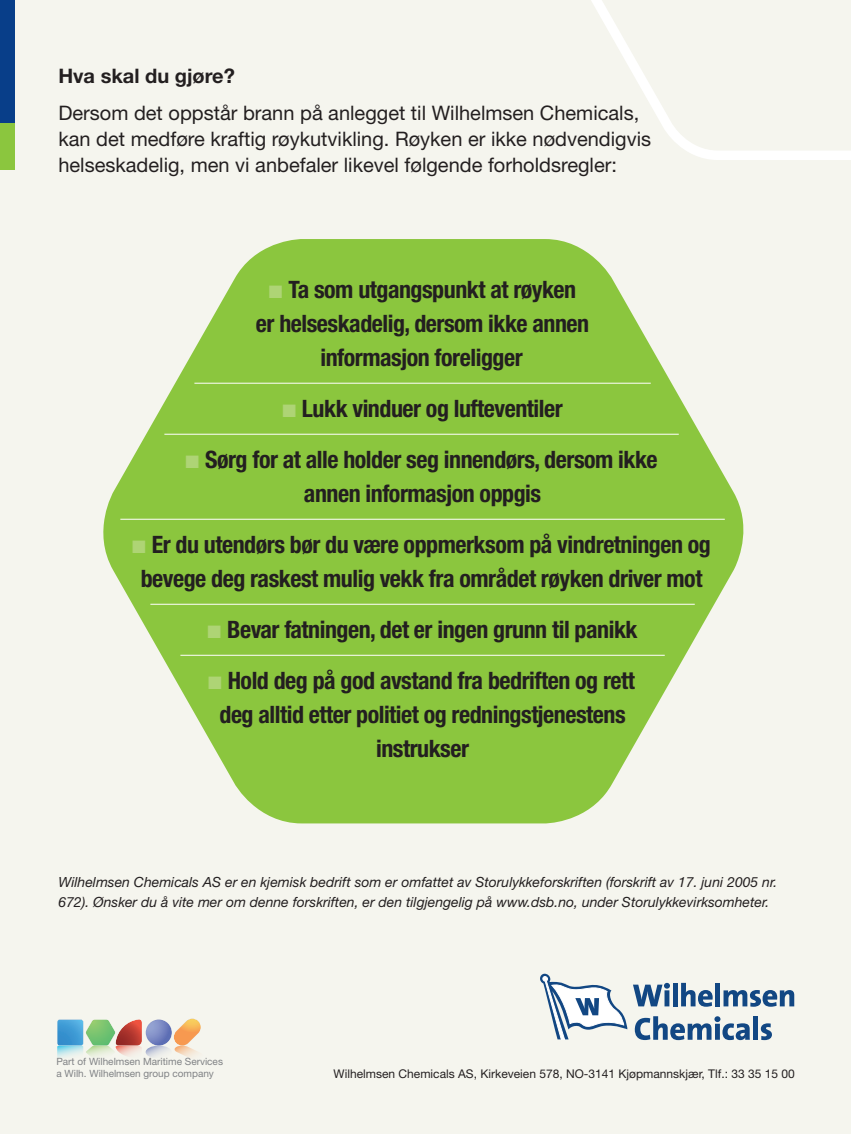
<style>
.page{position:relative;width:851px;height:1134px;background:#fff}
.page>*{position:absolute;margin:0;border:0;box-sizing:border-box;transform-origin:0 0}
.t1{font:700 condensed 24px/34px "Helvetica Neue LT Std";letter-spacing:-.02em;color:#231f20;text-align:center}
.t2{font:20px/26px "Helvetica Neue LT Std";color:#231f20}
.t3{font:700 20px "Helvetica Neue LT Std";color:#231f20}
.t4{font:italic 14px/20px "Helvetica Neue LT Std";color:#231f20}
.t5{font:12px "Helvetica Neue LT Std";color:#231f20}
.t6{font:10px/12px "Helvetica Neue";color:#808285}
.s1{color:#aed475}
</style>
<div class="page">
<div style="left:0;top:0;width:850px;height:1134px;background:#f5f5ee"></div>
<svg style="left:591px;top:0;width:259px;height:160px"></svg>
<svg style="left:103px;top:239px;width:641px;height:584px;fill:#8bc63e"></svg>
<hr style="left:194px;top:383px;width:456px;height:1px;background:#fff">
<hr style="left:164px;top:434px;width:514px;height:1px;background:#fff">
<hr style="left:120px;top:519px;width:604px;height:1px;background:#fff">
<hr style="left:150px;top:604px;width:544px;height:1px;background:#fff">
<hr style="left:180px;top:655px;width:484px;height:1px;background:#fff">
<div style="left:0;top:47px;width:14px;height:123px;background:#8bc63e"></div>
<div style="left:0;top:0;width:14px;height:123px;background:#083e89"></div>
<svg style="left:540px;top:974px;width:87px;height:66px"></svg>
<svg style="left:633px;top:983px;width:37px;height:23px"></svg>
<div style="left:672px;top:983px;width:5px;height:23px;background:#124783"></div>
<svg style="left:681px;top:983px;width:31px;height:24px"></svg>
<div style="left:715px;top:983px;width:5px;height:23px;background:#124783"></div>
<svg style="left:723px;top:990px;width:71px;height:17px"></svg>
<svg style="left:634px;top:1016px;width:115px;height:24px"></svg>
<div style="left:753px;top:1016px;width:5px;height:24px;background:#124783"></div>
<svg style="left:760px;top:1023px;width:11px;height:17px"></svg>
<svg style="left:57px;top:1019px;width:144px;height:39px"></svg>
<svg style="left:85px;top:1019px;width:30px;height:27px"></svg>
<svg style="left:145px;top:1019px;width:27px;height:27px"></svg>
<p class="t3" style="left:58px;top:63px;width:178px">Hva skal du gjøre?</p>
<p class="t2" style="left:58px;top:100px;width:594px">Dersom det oppstår brann på anlegget til Wilhelmsen Chemicals, kan det medføre kraftig røykutvikling. Røyken er ikke nødvendigvis helseskadelig, men vi anbefaler likevel følgende forholdsregler:</p>
<p class="t1" style="left:256px;top:272px;width:335px"><span class="s1">■</span> Ta som utgangspunkt at røyken<br>er helseskadelig, dersom ikke annen informasjon foreligger</p>
<p class="t1" style="left:282px;top:391px;width:282px"><span class="s1">■</span> Lukk vinduer og lufteventiler</p>
<p class="t1" style="left:185px;top:442px;width:473px"><span class="s1">■</span> Sørg for at alle holder seg innendørs, dersom ikke annen informasjon oppgis</p>
<p class="t1" style="left:132px;top:527px;width:580px"><span class="s1">■</span> Er du utendørs bør du være oppmerksom på vindretningen og bevege deg raskest mulig vekk fra området røyken driver mot</p>
<p class="t1" style="left:207px;top:612px;width:431px"><span class="s1">■</span> Bevar fatningen, det er ingen grunn til panikk</p>
<p class="t1" style="left:208px;top:663px;width:428px"><span class="s1">■</span> Hold deg på god avstand fra bedriften og rett deg alltid etter politiet og redningstjenestens instrukser</p>
<p class="t4" style="left:58px;top:871px;width:720px">Wilhelmsen Chemicals AS er en kjemisk bedrift som er omfattet av Storulykkeforskriften (forskrift av 17. juni 2005 nr.<br>672). Ønsker du å vite mer om denne forskriften, er den tilgjengelig på www.dsb.no, under Storulykkevirksomheter.</p>
<p class="t6" style="left:56px;top:1056px;width:168px">Part of Wilhelmsen Maritime Services a Wilh. Wilhelmsen group company</p>
<p class="t5" style="left:333px;top:1066px;width:462px">Wilhelmsen Chemicals AS, Kirkeveien 578, NO-3141 Kjøpmannskjær, Tlf.: 33 35 15 00</p>
</div>
